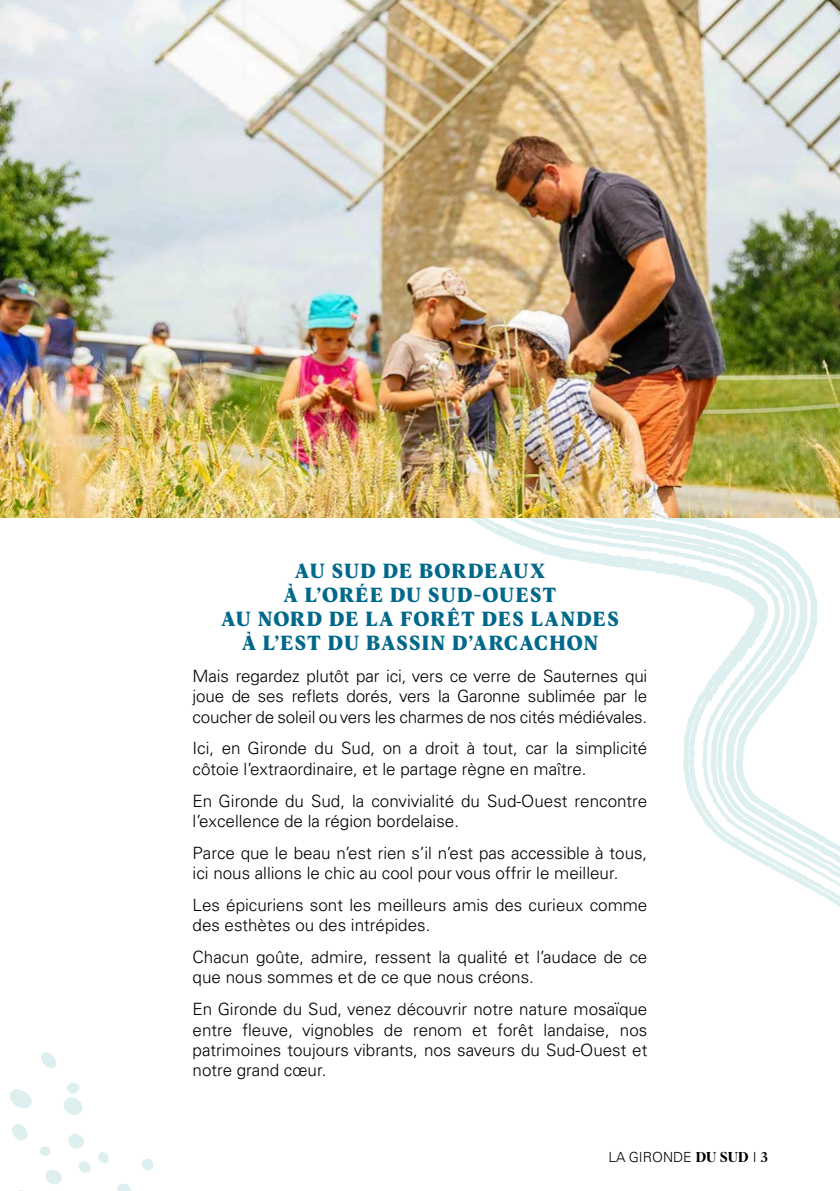
<style>
.page{position:relative;width:840px;height:1191px;background:#fff}
.page>*{position:absolute;margin:0;border:0;box-sizing:border-box;transform-origin:0 0}
.t1{font:700 20px/24px "Albra Text";letter-spacing:.05em;color:#00688a;text-align:center}
.t2{font:300 17px/20.4px "Univers";color:#000}
.t3{font:300 14px "Univers";color:#000}
.s1{font-family:"Albra Semi";font-weight:400}
</style>
<div class="page">
<svg style="left:429px;top:517px;width:410px;height:389px"></svg>
<svg style="left:730px;top:668px;width:5px;height:4px"></svg>
<svg style="left:569px;top:540px;width:4px;height:8px"></svg>
<svg style="left:734px;top:571px;width:18px;height:11px"></svg>
<svg style="left:699px;top:719px;width:7px;height:8px"></svg>
<svg style="left:767px;top:622px;width:5px;height:11px"></svg>
<svg style="left:528px;top:528px;width:9px;height:4px"></svg>
<svg style="left:515px;top:523px;width:6px;height:3px"></svg>
<svg style="left:718px;top:684px;width:11px;height:8px"></svg>
<svg style="left:739px;top:830px;width:4px;height:3px"></svg>
<svg style="left:725px;top:820px;width:5px;height:4px"></svg>
<svg style="left:654px;top:554px;width:12px;height:8px"></svg>
<img style="left:0;top:0;width:839px;height:517px">
<svg style="left:10px;top:1089px;width:22px;height:19px"></svg>
<svg style="left:12px;top:1124px;width:16px;height:17px"></svg>
<svg style="left:45px;top:1170px;width:17px;height:14px"></svg>
<svg style="left:68px;top:1134px;width:16px;height:15px"></svg>
<svg style="left:41px;top:1052px;width:15px;height:16px"></svg>
<svg style="left:117px;top:1183px;width:15px;height:8px"></svg>
<svg style="left:78px;top:1161px;width:13px;height:12px"></svg>
<svg style="left:142px;top:1159px;width:12px;height:12px"></svg>
<svg style="left:64px;top:1083px;width:18px;height:32px"></svg>
<svg style="left:98px;top:1152px;width:11px;height:12px"></svg>
<svg style="left:40px;top:1146px;width:11px;height:10px"></svg>
<p class="t1" style="left:221px;top:558px;width:399px">AU SUD DE BORDEAUX<br>À L’ORÉE DU SUD-OUEST<br>AU NORD DE LA FORÊT DES LANDES<br>À L’EST DU BASSIN D’ARCACHON</p>
<p class="t2" style="left:192px;top:665px;width:456px;text-align:justify">Mais regardez plutôt par ici, vers ce verre de Sauternes qui joue de ses reflets dorés, vers la Garonne sublimée par le coucher de soleil ou vers les charmes de nos cités médiévales.</p>
<p class="t2" style="left:192px;top:738px;width:456px">Ici, en Gironde du Sud, on a droit à tout, car la simplicité côtoie l’extraordinaire, et le partage règne en maître.</p>
<p class="t2" style="left:192px;top:790px;width:456px">En Gironde du Sud, la convivialité du Sud-Ouest rencontre l’excellence de la région bordelaise.</p>
<p class="t2" style="left:192px;top:842px;width:456px">Parce que le beau n’est rien s’il n’est pas accessible à tous, ici nous allions le chic au cool pour vous offrir le meilleur.</p>
<p class="t2" style="left:192px;top:894px;width:456px">Les épicuriens sont les meilleurs amis des curieux comme des esthètes ou des intrépides.</p>
<p class="t2" style="left:192px;top:946px;width:456px">Chacun goûte, admire, ressent la qualité et l’audace de ce que nous sommes et de ce que nous créons.</p>
<p class="t2" style="left:192px;top:999px;width:456px;text-align:justify">En Gironde du Sud, venez découvrir notre nature mosaïque entre fleuve, vignobles de renom et forêt landaise, nos patrimoines toujours vibrants, nos saveurs du Sud-Ouest et notre grand cœur.</p>
<p class="t3" style="left:608px;top:1148px;width:161px">LA GIRONDE <span class="s1">DU SUD</span> I <span class="s1">3</span></p>
</div>
